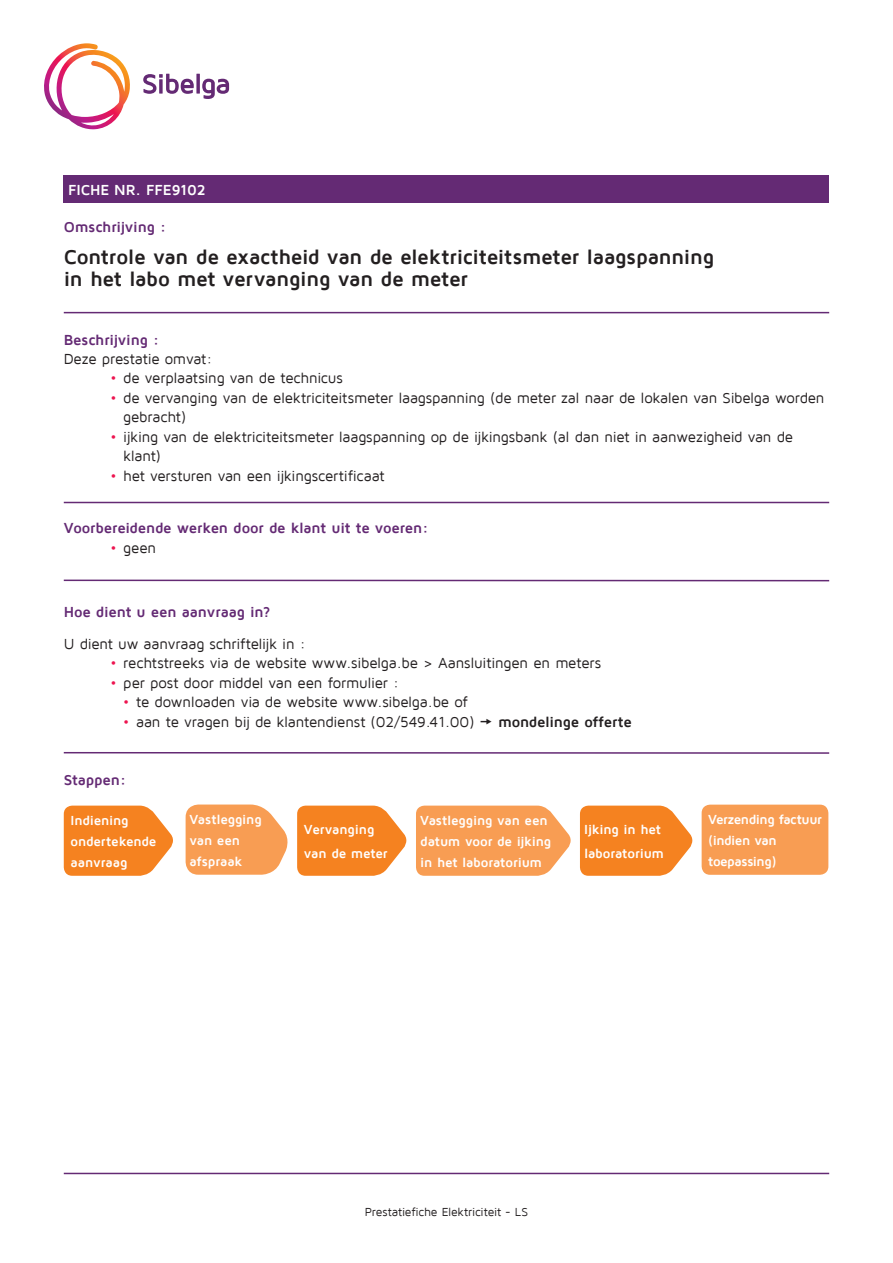
<style>
.page{position:relative;width:893px;height:1263px;background:#fff}
.page>*{position:absolute;margin:0;border:0;box-sizing:border-box;transform-origin:0 0}
.t1{font:700 21px/22.5px "Maven Pro";letter-spacing:-.015em;color:#231f20}
.t2{font:15px/19.5px "Maven Pro";letter-spacing:-.015em;color:#231f20}
.t3{font:700 15px "Maven Pro";letter-spacing:-.01em;color:#642a74}
.t4{font:700 15px "Maven Pro";letter-spacing:-.015em;color:#231f20}
.t5{font:700 15px "Maven Pro";letter-spacing:-.005em;color:#fff}
.t6{font:700 13.5px/21px "Maven Pro";letter-spacing:-.015em;color:#fff}
.t7{font:700 13.5px/21px "Maven Pro";letter-spacing:-.035em;color:#fff}
.t8{font:12px "Maven Pro";letter-spacing:-.01em;color:#231f20}
.s1{color:#ed1450}
</style>
<div class="page">
<svg style="left:143px;top:74px;width:51px;height:20px"></svg>
<svg style="left:196px;top:74px;width:4px;height:20px"></svg>
<svg style="left:202px;top:79px;width:27px;height:20px"></svg>
<svg style="left:44px;top:43px;width:86px;height:87px"></svg>
<hr style="left:64px;top:312px;width:765px;height:1px;background:#642a74">
<hr style="left:64px;top:502px;width:765px;height:1px;background:#642a74">
<hr style="left:64px;top:580px;width:765px;height:1px;background:#642a74">
<hr style="left:64px;top:1173px;width:765px;height:1px;background:#642a74">
<div style="left:64px;top:175px;width:765px;height:27px;background:#642a74"></div>
<hr style="left:64px;top:752px;width:765px;height:2px;background:#642a74">
<svg style="left:297px;top:806px;width:110px;height:70px;background:#f6903a"></svg>
<svg style="left:64px;top:806px;width:109px;height:70px;background:#f68f38"></svg>
<svg style="left:580px;top:806px;width:113px;height:70px;background:#f69039"></svg>
<div style="left:702px;top:805px;width:126px;height:70px;background:#f89d53;border-radius:9px"></div>
<svg style="left:186px;top:804px;width:102px;height:71px;background:#f8a765"></svg>
<svg style="left:416px;top:806px;width:155px;height:70px;background:#f8a460"></svg>
<p class="t5" style="left:68px;top:180px;width:139px">FICHE NR. FFE9102</p>
<p class="t3" style="left:64px;top:218px;width:104px">Omschrijving :</p>
<h1 class="t1" style="left:64px;top:245px;width:652px">Controle van de exactheid van de elektriciteitsmeter laagspanning in het labo met vervanging van de meter</h1>
<p class="t3" style="left:64px;top:330px;width:97px">Beschrijving :</p>
<p class="t2" style="left:64px;top:348px;width:150px">Deze prestatie omvat:</p>
<p class="t2" style="left:111px;top:368px;width:234px"><span class="s1">•</span> de verplaatsing van de technicus</p>
<p class="t2" style="left:123px;top:387px;width:703px;text-indent:-13px"><span class="s1">•</span> de vervanging van de elektriciteitsmeter laagspanning (de meter zal naar de lokalen van Sibelga worden gebracht)</p>
<p class="t2" style="left:123px;top:426px;width:671px;text-indent:-13px"><span class="s1">•</span> ijking van de elektriciteitsmeter laagspanning op de ijkingsbank (al dan niet in aanwezigheid van de klant)</p>
<p class="t2" style="left:111px;top:465px;width:276px"><span class="s1">•</span> het versturen van een ijkingscertificaat</p>
<p class="t3" style="left:64px;top:519px;width:366px">Voorbereidende werken door de klant uit te voeren:</p>
<p class="t2" style="left:111px;top:537px;width:47px"><span class="s1">•</span> geen</p>
<p class="t3" style="left:64px;top:603px;width:208px">Hoe dient u een aanvraag in?</p>
<p class="t2" style="left:64px;top:633px;width:243px">U dient uw aanvraag schriftelijk in :</p>
<p class="t2" style="left:111px;top:653px;width:492px"><span class="s1">•</span> rechtstreeks via de website www.sibelga.be &gt; Aansluitingen en meters</p>
<p class="t2" style="left:111px;top:672px;width:290px"><span class="s1">•</span> per post door middel van een formulier :</p>
<p class="t2" style="left:123px;top:692px;width:346px"><span class="s1">•</span> te downloaden via de website www.sibelga.be of</p>
<p class="t2" style="left:123px;top:711px;width:353px"><span class="s1">•</span> aan te vragen bij de klantendienst (02/549.41.00)</p>
<p class="t4" style="left:498px;top:712px;width:135px">mondelinge offerte</p>
<p class="t3" style="left:64px;top:770px;width:64px">Stappen:</p>
<p class="t6" style="left:71px;top:809px;width:87px">Indiening ondertekende aanvraag</p>
<p class="t6" style="left:584px;top:817px;width:81px;line-height:24px">Ijking in het laboratorium</p>
<p class="t7" style="left:708px;top:808px;width:116px">Verzending factuur (indien van toepassing)</p>
<p class="t6" style="left:189px;top:808px;width:74px">Vastlegging van een afspraak</p>
<p class="t6" style="left:420px;top:809px;width:133px">Vastlegging van een datum voor de ijking in het laboratorium</p>
<p class="t6" style="left:304px;top:817px;width:85px;line-height:24px">Vervanging van de meter</p>
<p class="t8" style="left:365px;top:1205px;width:165px">Prestatiefiche Elektriciteit - LS</p>
</div>
